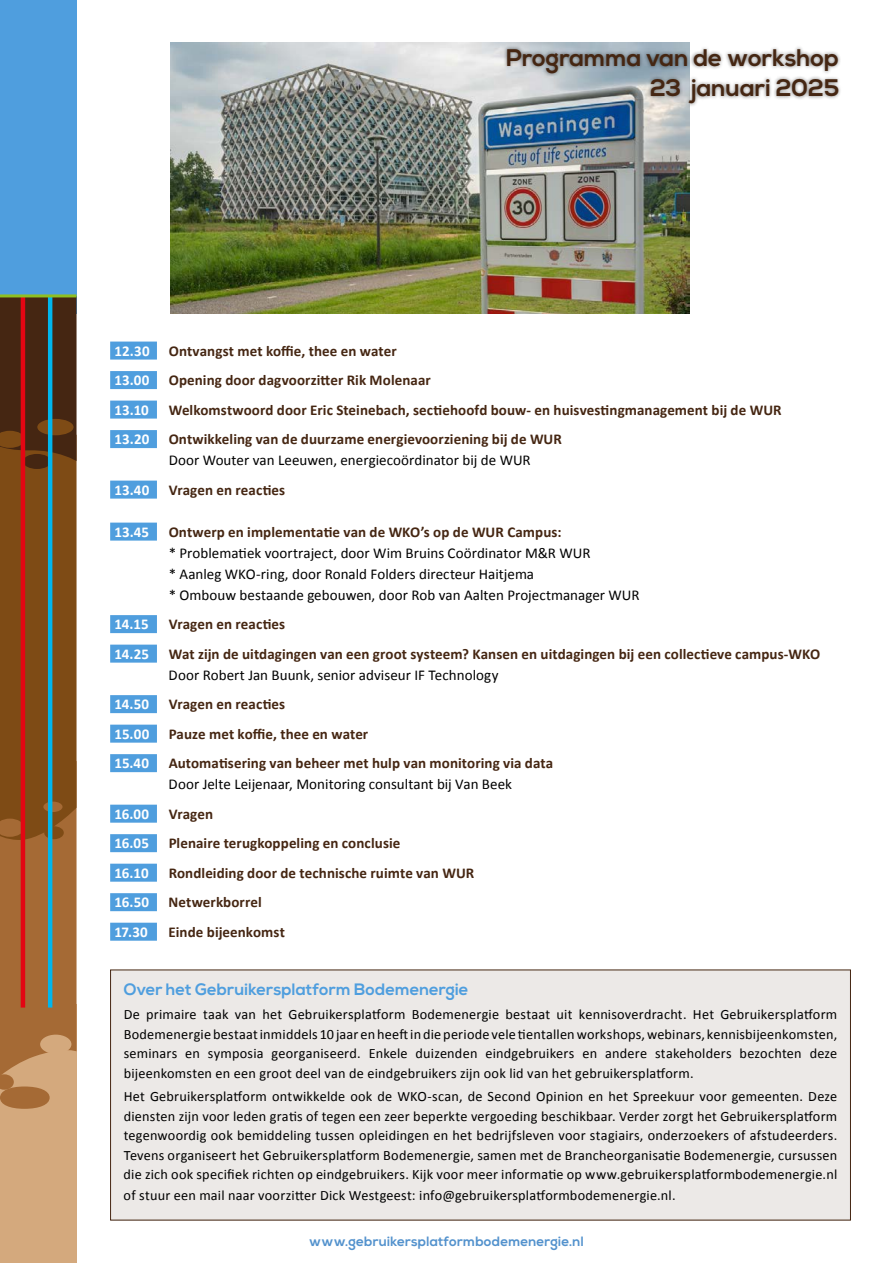
<style>
.page{position:relative;width:893px;height:1263px;background:#fff}
.page>*{position:absolute;margin:0;border:0;box-sizing:border-box;transform-origin:0 0}
.t1{font:700 24px/30px "Nexa";color:#452612;text-align:right}
.t2{font:700 16.5px "Nexa";letter-spacing:.005em;color:#4f9ede}
.t3{font:700 15px "Calibri";letter-spacing:.005em;color:#452612}
.t4{font:15px/21px "Calibri";letter-spacing:.005em;color:#000}
.t5{font:700 15px "Calibri";letter-spacing:.005em;color:#fff}
.t6{font:14.25px/19.5px "Calibri";letter-spacing:.015em;color:#000;text-align:justify}
.t7{font:700 13.5px "Nexa";letter-spacing:.01em;color:#5392cd}
.s1{color:#fff}
</style>
<div class="page">
<div style="left:0;top:1004px;width:77px;height:259px;background:#d4a97d"></div>
<div style="left:0;top:0;width:77px;height:313px;background:#4f9ede"></div>
<svg style="left:0;top:297px;width:77px;height:793px;background:#835224"></svg>
<div style="left:40px;top:1035px;width:31px;height:19px;background:#d4a97d;border-radius:50%"></div>
<div style="left:23px;top:454px;width:28px;height:15px;background:#452612;border-radius:50%"></div>
<div style="left:0;top:1086px;width:50px;height:23px;background:#a56a35;border-radius:50%"></div>
<hr style="left:21px;top:296px;width:4px;height:711px;background:#e30613">
<hr style="left:48px;top:296px;width:4px;height:711px;background:#00b6ed">
<hr style="left:0;top:294px;width:77px;height:3px;background:#8ebf22">
<img style="left:170px;top:43px;width:520px;height:270px">
<div style="left:503px;top:45px;width:339px;height:62px;background:#000;opacity:.5"></div>
<div style="left:110px;top:342px;width:47px;height:18px;background:#4f9ede"></div>
<div style="left:110px;top:371px;width:47px;height:18px;background:#4f9ede"></div>
<div style="left:110px;top:401px;width:47px;height:18px;background:#4f9ede"></div>
<div style="left:110px;top:430px;width:47px;height:18px;background:#4f9ede"></div>
<div style="left:110px;top:481px;width:47px;height:18px;background:#4f9ede"></div>
<div style="left:110px;top:523px;width:47px;height:18px;background:#4f9ede"></div>
<div style="left:110px;top:615px;width:47px;height:18px;background:#4f9ede"></div>
<div style="left:110px;top:645px;width:47px;height:18px;background:#4f9ede"></div>
<div style="left:110px;top:695px;width:47px;height:18px;background:#4f9ede"></div>
<div style="left:110px;top:725px;width:47px;height:18px;background:#4f9ede"></div>
<div style="left:110px;top:754px;width:47px;height:18px;background:#4f9ede"></div>
<div style="left:110px;top:805px;width:47px;height:18px;background:#4f9ede"></div>
<div style="left:110px;top:834px;width:47px;height:18px;background:#4f9ede"></div>
<div style="left:110px;top:864px;width:47px;height:18px;background:#4f9ede"></div>
<div style="left:110px;top:893px;width:47px;height:18px;background:#4f9ede"></div>
<div style="left:110px;top:923px;width:47px;height:18px;background:#4f9ede"></div>
<div style="left:111px;top:970px;width:739px;height:250px;background:#ece9e7"></div>
<h1 class="t1" style="left:506px;top:44px;width:335px">Programma van de workshop<br>23 januari 2025</h1>
<p class="t5" style="left:114px;top:340px;width:37px">12.30</p>
<p class="t3" style="left:169px;top:340px;width:230px">Ontvangst met koffie, thee en water</p>
<p class="t5" style="left:114px;top:369px;width:37px">13.00</p>
<p class="t3" style="left:169px;top:369px;width:291px">Opening door dagvoorzitter Rik Molenaar<span class="s1">4.30</span></p>
<p class="t5" style="left:114px;top:399px;width:36px">13.10</p>
<p class="t3" style="left:169px;top:399px;width:614px">Welkomstwoord door Eric Steinebach, sectiehoofd bouw- en huisvestingmanagement bij de WUR</p>
<p class="t5" style="left:114px;top:428px;width:36px">13.20</p>
<p class="t3" style="left:169px;top:428px;width:395px">Ontwikkeling van de duurzame energievoorziening bij de WUR</p>
<p class="t4" style="left:169px;top:449px;width:364px">Door Wouter van Leeuwen, energiecoördinator bij de WUR</p>
<p class="t5" style="left:114px;top:479px;width:36px">13.40</p>
<p class="t3" style="left:169px;top:479px;width:118px">Vragen en reacties</p>
<p class="t5" style="left:114px;top:521px;width:36px">13.45</p>
<p class="t3" style="left:169px;top:521px;width:394px">Ontwerp en implementatie van de WKO’s op de WUR Campus:</p>
<p class="t4" style="left:169px;top:542px;width:472px">* Problematiek voortraject, door Wim Bruins Coördinator M&amp;R WUR<br>* Aanleg WKO-ring, door Ronald Folders directeur Haitjema<br>* Ombouw bestaande gebouwen, door Rob van Aalten Projectmanager WUR</p>
<p class="t5" style="left:114px;top:613px;width:36px">14.15</p>
<p class="t3" style="left:169px;top:613px;width:118px">Vragen en reacties</p>
<p class="t5" style="left:114px;top:643px;width:36px">14.25</p>
<p class="t3" style="left:169px;top:643px;width:653px">Wat zijn de uitdagingen van een groot systeem? Kansen en uitdagingen bij een collectieve campus-WKO</p>
<p class="t4" style="left:169px;top:664px;width:331px">Door Robert Jan Buunk, senior adviseur IF Technology</p>
<p class="t5" style="left:114px;top:694px;width:36px">14.50</p>
<p class="t3" style="left:169px;top:694px;width:118px">Vragen en reacties</p>
<p class="t5" style="left:114px;top:723px;width:36px">15.00</p>
<p class="t3" style="left:169px;top:723px;width:201px">Pauze met koffie, thee en water</p>
<p class="t5" style="left:114px;top:753px;width:36px">15.40</p>
<p class="t3" style="left:169px;top:753px;width:386px">Automatisering van beheer met hulp van monitoring via data</p>
<p class="t4" style="left:169px;top:773px;width:345px">Door Jelte Leijenaar, Monitoring consultant bij Van Beek</p>
<p class="t5" style="left:114px;top:803px;width:36px">16.00</p>
<p class="t3" style="left:169px;top:803px;width:46px">Vragen</p>
<p class="t5" style="left:114px;top:833px;width:36px">16.05</p>
<p class="t3" style="left:169px;top:833px;width:233px">Plenaire terugkoppeling en conclusie</p>
<p class="t5" style="left:114px;top:862px;width:36px">16.10</p>
<p class="t3" style="left:169px;top:862px;width:307px">Rondleiding door de technische ruimte van WUR</p>
<p class="t5" style="left:114px;top:892px;width:36px">16.50</p>
<p class="t3" style="left:169px;top:892px;width:95px">Netwerkborrel</p>
<p class="t5" style="left:114px;top:921px;width:35px">17.30</p>
<p class="t3" style="left:169px;top:921px;width:118px">Einde bijeenkomst</p>
<p class="t2" style="left:124px;top:980px;width:346px">Over het Gebruikersplatform Bodemenergie</p>
<p class="t6" style="left:124px;top:1004px;width:715px">De primaire taak van het Gebruikersplatform Bodemenergie bestaat uit kennisoverdracht. Het Gebruikersplatform Bodemenergie bestaatinmiddels 10 jaar en heeftin die periode veletientallenworkshops,webinars, kennisbijeenkomsten, seminars en symposia georganiseerd. Enkele duizenden eindgebruikers en andere stakeholders bezochten deze bijeenkomsten en een groot deel van de eindgebruikers zijn ook lid van het gebruikersplatform.</p>
<p class="t6" style="left:124px;top:1086px;width:715px">Het Gebruikersplatform ontwikkelde ook de WKO-scan, de Second Opinion en het Spreekuur voor gemeenten. Deze diensten zijn voor leden gratis of tegen een zeer beperkte vergoeding beschikbaar. Verder zorgt het Gebruikersplatform tegenwoordig ook bemiddeling tussen opleidingen en het bedrijfsleven voor stagiairs, onderzoekers of afstudeerders.<br>Tevens organiseert het Gebruikersplatform Bodemenergie, samen met de Brancheorganisatie Bodemenergie, cursussen die zich ook specifiek richten op eindgebruikers. Kijk voor meer informatie op www.gebruikersplatformbodemenergie.nl</p>
<p class="t6" style="left:124px;top:1185px;width:553px">of stuur een mail naar voorzitter Dick Westgeest: info@gebruikersplatformbodemenergie.nl.</p>
<p class="t7" style="left:309px;top:1234px;width:276px">www.gebruikersplatformbodemenergie.nl</p>
</div>
